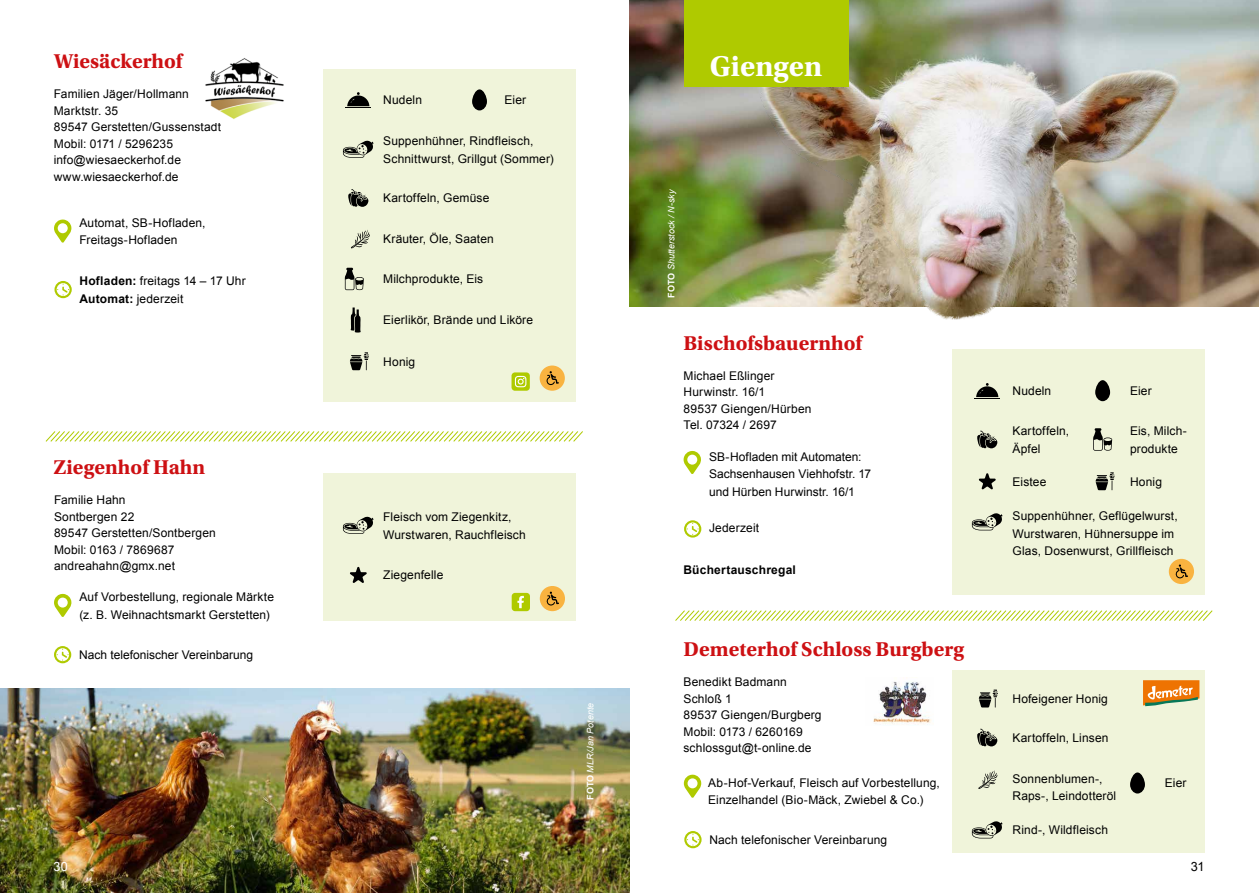
<style>
.page{position:relative;width:1259px;height:893px;background:#fff}
.page>*{position:absolute;margin:0;border:0;box-sizing:border-box;transform-origin:0 0}
.t1{font:700 30px "Utopia Std";color:#fff}
.t2{font:700 21px "Utopia Std";color:#cd1013}
.t3{font:12.75px "Arial";color:#fff}
.t4{font:12.75px "Arial";color:#000}
.t5{font:12px/16.5px "Arial";letter-spacing:.01em;color:#000}
.t6{font:700 12px "Arial";letter-spacing:.015em;color:#000}
.t7{font:italic 9px "Arial";color:#fff}
.s1{font-weight:700}
.s2{font-weight:700;font-style:normal}
</style>
<div class="page">
<img style="left:0;top:689px;width:629px;height:204px">
<div style="left:952px;top:671px;width:253px;height:182px;background:#f0f4da"></div>
<div style="left:952px;top:350px;width:253px;height:245px;background:#f0f4da"></div>
<div style="left:323px;top:70px;width:252px;height:332px;background:#f0f4da"></div>
<img style="left:873px;top:681px;width:58px;height:44px">
<svg style="left:45px;top:431px;width:538px;height:11px"></svg>
<svg style="left:54px;top:219px;width:18px;height:24px"></svg>
<svg style="left:54px;top:281px;width:18px;height:17px"></svg>
<svg style="left:348px;top:189px;width:20px;height:18px"></svg>
<svg style="left:346px;top:92px;width:25px;height:16px"></svg>
<img style="left:205px;top:58px;width:79px;height:61px">
<svg style="left:350px;top:352px;width:19px;height:18px"></svg>
<svg style="left:351px;top:230px;width:19px;height:19px"></svg>
<svg style="left:675px;top:610px;width:538px;height:11px"></svg>
<img style="left:629px;top:0;width:630px;height:306px">
<img style="left:760px;top:52px;width:426px;height:268px">
<svg style="left:683px;top:451px;width:18px;height:23px"></svg>
<svg style="left:684px;top:520px;width:17px;height:18px"></svg>
<svg style="left:1095px;top:472px;width:19px;height:18px"></svg>
<svg style="left:974px;top:383px;width:26px;height:16px"></svg>
<svg style="left:977px;top:431px;width:20px;height:17px"></svg>
<svg style="left:684px;top:774px;width:17px;height:24px"></svg>
<svg style="left:684px;top:831px;width:17px;height:17px"></svg>
<div style="left:1168px;top:559px;width:26px;height:25px;background:#f9b340;border-radius:50%"></div>
<svg style="left:1175px;top:564px;width:13px;height:14px"></svg>
<div style="left:539px;top:365px;width:26px;height:26px;background:#f9b340;border-radius:50%"></div>
<svg style="left:546px;top:371px;width:13px;height:14px"></svg>
<svg style="left:511px;top:372px;width:19px;height:19px"></svg>
<svg style="left:515px;top:376px;width:11px;height:11px"></svg>
<svg style="left:343px;top:141px;width:31px;height:17px"></svg>
<svg style="left:472px;top:89px;width:15px;height:21px"></svg>
<svg style="left:344px;top:268px;width:20px;height:22px"></svg>
<svg style="left:350px;top:307px;width:11px;height:26px"></svg>
<div style="left:323px;top:473px;width:252px;height:147px;background:#f0f4da"></div>
<svg style="left:350px;top:567px;width:17px;height:16px"></svg>
<svg style="left:54px;top:594px;width:18px;height:23px"></svg>
<svg style="left:54px;top:646px;width:17px;height:17px"></svg>
<svg style="left:343px;top:517px;width:31px;height:17px"></svg>
<div style="left:540px;top:586px;width:25px;height:25px;background:#f9b340;border-radius:50%"></div>
<svg style="left:546px;top:592px;width:13px;height:13px"></svg>
<div style="left:512px;top:593px;width:18px;height:18px;background:#afca00;border-radius:3px"></div>
<svg style="left:517px;top:596px;width:7px;height:12px"></svg>
<div style="left:684px;top:0;width:164px;height:86px;background:#afca00"></div>
<svg style="left:1095px;top:380px;width:15px;height:21px"></svg>
<svg style="left:978px;top:473px;width:18px;height:17px"></svg>
<svg style="left:972px;top:513px;width:30px;height:17px"></svg>
<svg style="left:979px;top:690px;width:19px;height:17px"></svg>
<svg style="left:977px;top:729px;width:20px;height:17px"></svg>
<svg style="left:1130px;top:772px;width:15px;height:21px"></svg>
<svg style="left:972px;top:821px;width:30px;height:17px"></svg>
<svg style="left:978px;top:770px;width:19px;height:19px"></svg>
<svg style="left:1093px;top:428px;width:19px;height:23px"></svg>
<svg style="left:1143px;top:680px;width:56px;height:26px"></svg>
<h2 class="t2" style="left:54px;top:49px;width:130px">Wiesäckerhof</h2>
<p class="t5" style="left:54px;top:86px;width:169px">Familien Jäger/Hollmann<br>Marktstr. 35<br>89547 Gerstetten/Gussenstadt<br>Mobil: 0171 / 5296235 info@wiesaeckerhof.de www.wiesaeckerhof.de</p>
<p class="t5" style="left:79px;top:214px;width:128px;line-height:17.7px">Automat, SB-Hofladen,<br>Freitags-Hofladen</p>
<p class="t5" style="left:79px;top:272px;width:168px;line-height:17.7px"><span class="s1">Hofladen:</span> freitags 14 – 17 Uhr<br><span class="s1">Automat:</span> jederzeit</p>
<h2 class="t2" style="left:54px;top:455px;width:153px">Ziegenhof Hahn</h2>
<p class="t5" style="left:54px;top:492px;width:163px">Familie Hahn<br>Sontbergen 22<br>89547 Gerstetten/Sontbergen<br>Mobil: 0163 / 7869687 andreahahn@gmx.net</p>
<p class="t5" style="left:79px;top:588px;width:196px;line-height:17.7px">Auf Vorbestellung, regionale Märkte (z. B. Weihnachtsmarkt Gerstetten)</p>
<p class="t5" style="left:79px;top:647px;width:176px">Nach telefonischer Vereinbarung</p>
<p class="t5" style="left:383px;top:92px;width:40px">Nudeln</p>
<p class="t5" style="left:504px;top:92px;width:23px">Eier</p>
<p class="t5" style="left:383px;top:132px;width:172px;line-height:17.7px">Suppenhühner, Rindfleisch,<br>Schnittwurst, Grillgut (Sommer)</p>
<p class="t5" style="left:383px;top:190px;width:108px">Kartoffeln, Gemüse</p>
<p class="t5" style="left:383px;top:231px;width:112px">Kräuter, Öle, Saaten</p>
<p class="t5" style="left:383px;top:271px;width:102px">Milchprodukte, Eis</p>
<p class="t5" style="left:383px;top:312px;width:151px">Eierlikör, Brände und Liköre</p>
<p class="t5" style="left:383px;top:353px;width:34px">Honig</p>
<p class="t5" style="left:383px;top:508px;width:144px;line-height:17.7px">Fleisch vom Ziegenkitz,<br>Wurstwaren, Rauchfleisch</p>
<p class="t5" style="left:383px;top:567px;width:62px">Ziegenfelle</p>
<p class="t7" style="left:584px;top:800px;width:98px;rotate:-90deg"><span class="s2">FOTO</span> MLR/Jan Potente</p>
<h1 class="t1" style="left:710px;top:49px;width:114px">Giengen</h1>
<p class="t7" style="left:665px;top:298px;width:110px;rotate:-90deg"><span class="s2">FOTO</span> Shutterstock / N-sky</p>
<h2 class="t2" style="left:683px;top:330px;width:180px">Bischofsbauernhof</h2>
<p class="t5" style="left:683px;top:367px;width:129px">Michael Eßlinger<br>Hurwinstr. 16/1<br>89537 Giengen/Hürben<br>Tel. 07324 / 2697</p>
<p class="t5" style="left:709px;top:448px;width:164px;line-height:17.7px">SB-Hofladen mit Automaten:<br>Sachsenhausen Viehhofstr. 17 und Hürben Hurwinstr. 16/1</p>
<p class="t5" style="left:709px;top:520px;width:52px">Jederzeit</p>
<p class="t6" style="left:683px;top:562px;width:114px">Büchertauschregal</p>
<h2 class="t2" style="left:683px;top:637px;width:282px">Demeterhof Schloss Burgberg</h2>
<p class="t5" style="left:683px;top:674px;width:140px">Benedikt Badmann<br>Schloß 1<br>89537 Giengen/Burgberg<br>Mobil: 0173 / 6260169 schlossgut@t-online.de</p>
<p class="t5" style="left:708px;top:774px;width:233px;line-height:17.7px">Ab-Hof-Verkauf, Fleisch auf Vorbestellung,<br>Einzelhandel (Bio-Mäck, Zwiebel &amp; Co.)</p>
<p class="t5" style="left:709px;top:832px;width:179px">Nach telefonischer Vereinbarung</p>
<p class="t5" style="left:1012px;top:383px;width:40px">Nudeln</p>
<p class="t5" style="left:1130px;top:383px;width:23px">Eier</p>
<p class="t5" style="left:1012px;top:422px;width:58px;line-height:17.7px">Kartoffeln,<br>Äpfel</p>
<p class="t5" style="left:1012px;top:473px;width:35px">Eistee</p>
<p class="t5" style="left:1130px;top:422px;width:58px;line-height:17.7px">Eis, Milch&shy;produkte</p>
<p class="t5" style="left:1130px;top:473px;width:34px">Honig</p>
<p class="t5" style="left:1012px;top:507px;width:167px;line-height:17.7px">Suppenhühner, Geflügelwurst,<br>Wurstwaren, Hühnersuppe im<br>Glas, Dosenwurst, Grillfleisch</p>
<p class="t5" style="left:1012px;top:691px;width:97px">Hofeigener Honig</p>
<p class="t5" style="left:1012px;top:730px;width:97px">Kartoffeln, Linsen</p>
<p class="t5" style="left:1012px;top:770px;width:105px;line-height:17.7px">Sonnenblumen-,<br>Raps-, Leindotteröl</p>
<p class="t5" style="left:1012px;top:822px;width:97px">Rind-, Wildfleisch</p>
<p class="t5" style="left:1165px;top:775px;width:23px">Eier</p>
<p class="t3" style="left:54px;top:858px;width:16px">30</p>
<p class="t4" style="left:1190px;top:858px;width:15px">31</p>
</div>
